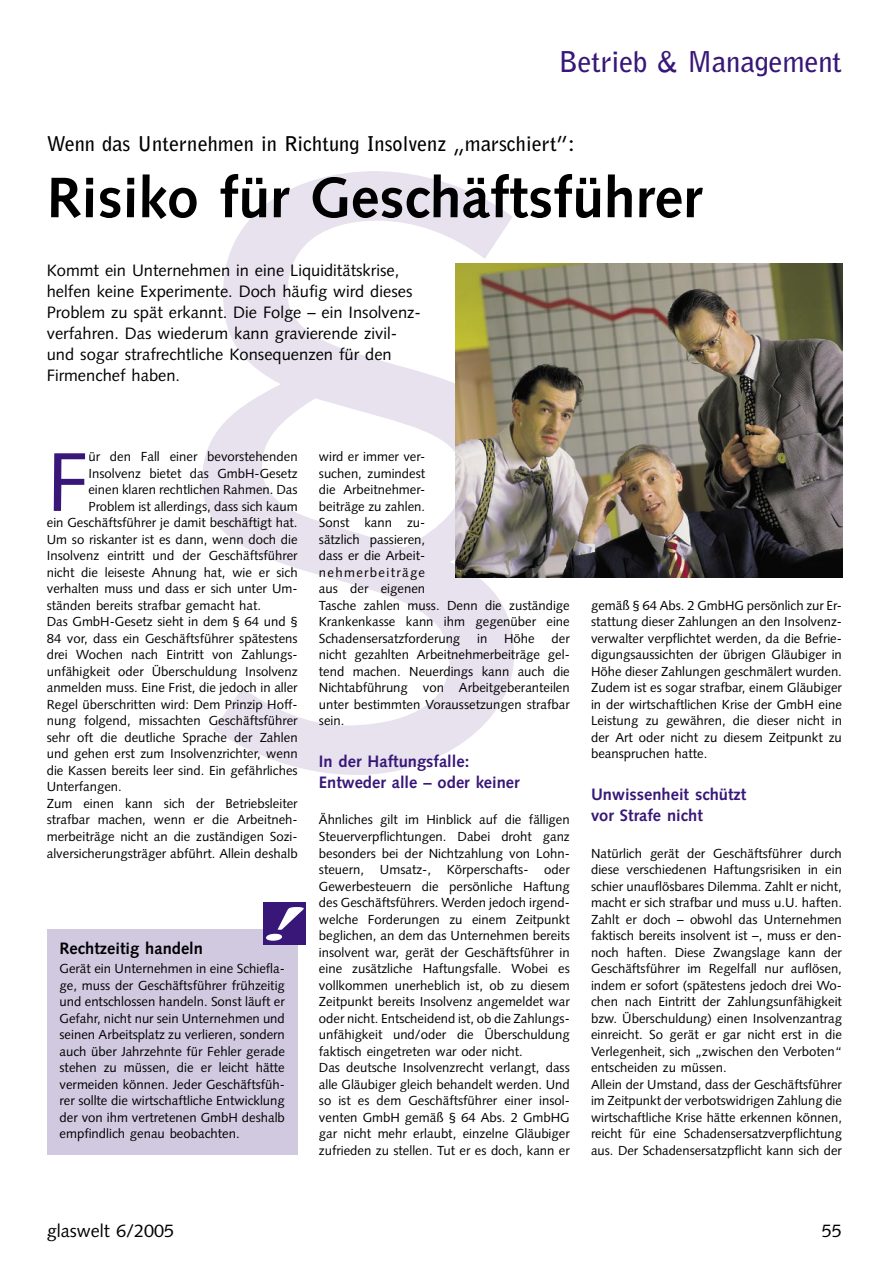
<style>
.page{position:relative;width:893px;height:1263px;background:#fff}
.page>*{position:absolute;margin:0;border:0;box-sizing:border-box;transform-origin:0 0}
.GW_Grundtext_mit_Initial{font:83.25px "Syntax LT Std";color:#381778}
.GW_Headline_38p{font:700 57px "Syntax LT Std";color:#000}
.GW_Rubriken{font:700 28.5px "Bell Gothic Std";letter-spacing:-.01em;color:#381778}
.GW_DZ_schwarz{font:700 20.25px "Bell Gothic Std";color:#000}
.t1{font:18px "Syntax LT Std";color:#000}
.GW_Vorspann_11_14{font:16.5px/21px "Syntax LT Std";color:#000}
.GW_Zwischenüberschrift_11_14{font:700 16.5px/21px "Syntax LT Std";color:#381778}
.GW_Infokasten_Überschrift{font:700 16.5px "Syntax LT Std";color:#000}
.GW_Grundtext_8_75_11{font:13.2px/16.5px "Syntax LT Std";color:#000;text-align:justify}
.GW_Grundtext_mit_Initial-2{font:13.2px "Syntax LT Std";color:#000}
</style>
<div class="page">
<svg style="left:202px;top:171px;width:321px;height:604px"></svg>
<img style="left:455px;top:263px;width:387px;height:314px">
<div style="left:47px;top:929px;width:251px;height:225px;background:#d0c9e0"></div>
<div style="left:264px;top:902px;width:42px;height:43px;background:#381778"></div>
<svg style="left:266px;top:907px;width:38px;height:34px"></svg>
<p class="GW_Rubriken" style="left:559px;top:45px;width:285px">Betrieb &amp; Management</p>
<p class="GW_DZ_schwarz" style="left:47px;top:132px;width:530px">Wenn das Unternehmen in Richtung Insolvenz „marschiert”:</p>
<p class="GW_Headline_38p" style="left:47px;top:165px;width:657px">Risiko für Geschäftsführer</p>
<p class="GW_Vorspann_11_14" style="left:47px;top:260px;width:376px">Kommt ein Unternehmen in eine Liquiditätskrise, helfen keine Experimente. Doch häufig wird dieses Problem zu spät erkannt. Die Folge – ein Insolvenz&shy;verfahren. Das wiederum kann gravierende zivil&shy;und sogar strafrechtliche Konsequenzen für den Firmenchef haben.</p>
<p class="GW_Grundtext_mit_Initial" style="left:47px;top:433px;width:43px">F</p>
<p class="GW_Grundtext_mit_Initial-2" style="left:88px;top:449px;width:211px">ür den Fall einer bevorstehenden</p>
<p class="GW_Grundtext_mit_Initial-2" style="left:88px;top:465px;width:211px">Insolvenz bietet das GmbH-Gesetz</p>
<p class="GW_Grundtext_mit_Initial-2" style="left:88px;top:482px;width:211px">einen klaren rechtlichen Rahmen. Das</p>
<p class="GW_Grundtext_mit_Initial-2" style="left:88px;top:498px;width:211px">Problem ist allerdings, dass sich kaum</p>
<p class="GW_Grundtext_mit_Initial-2" style="left:47px;top:515px;width:252px">ein Geschäftsführer je damit beschäftigt hat.</p>
<p class="GW_Grundtext_mit_Initial-2" style="left:47px;top:531px;width:252px">Um so riskanter ist es dann, wenn doch die</p>
<p class="GW_Grundtext_mit_Initial-2" style="left:47px;top:548px;width:252px">Insolvenz eintritt und der Geschäftsführer</p>
<p class="GW_Grundtext_mit_Initial-2" style="left:47px;top:564px;width:252px">nicht die leiseste Ahnung hat, wie er sich</p>
<p class="GW_Grundtext_mit_Initial-2" style="left:47px;top:581px;width:252px">verhalten muss und dass er sich unter Um-</p>
<p class="GW_Grundtext_mit_Initial-2" style="left:47px;top:597px;width:216px">ständen bereits strafbar gemacht hat.</p>
<p class="GW_Grundtext_8_75_11" style="left:47px;top:614px;width:252px">Das GmbH-Gesetz sieht in dem § 64 und § 84 vor, dass ein Geschäftsführer spätestens drei Wochen nach Eintritt von Zahlungs&shy;unfähigkeit oder Überschuldung Insolvenz anmelden muss. Eine Frist, die jedoch in aller Regel überschritten wird: Dem Prinzip Hoff&shy;nung folgend, missachten Geschäftsführer sehr oft die deutliche Sprache der Zahlen und gehen erst zum Insolvenzrichter, wenn die Kassen bereits leer sind. Ein gefährliches Unterfangen.</p>
<p class="GW_Grundtext_8_75_11" style="left:47px;top:795px;width:252px">Zum einen kann sich der Betriebsleiter strafbar machen, wenn er die Arbeitneh&shy;merbeiträge nicht an die zuständigen Sozi&shy;alversicherungsträger abführt. Allein deshalb</p>
<p class="GW_Infokasten_Überschrift" style="left:60px;top:939px;width:145px">Rechtzeitig handeln</p>
<p class="GW_Grundtext_8_75_11" style="left:60px;top:960px;width:227px">Gerät ein Unternehmen in eine Schiefla&shy;ge, muss der Geschäftsführer frühzeitig und entschlossen handeln. Sonst läuft er Gefahr, nicht nur sein Unternehmen und seinen Arbeitsplatz zu verlieren, sondern auch über Jahrzehnte für Fehler gerade stehen zu müssen, die er leicht hätte vermeiden können. Jeder Geschäftsfüh&shy;rer sollte die wirtschaftliche Entwicklung der von ihm vertretenen GmbH deshalb empfindlich genau beobachten.</p>
<p class="GW_Grundtext_8_75_11" style="left:319px;top:449px;width:252px;text-align:left">wird er immer ver-<br>suchen, zumindest<br>die Arbeitnehmer-<br>beiträge zu zahlen.<br>Sonst kann zu-<br>sätzlich passieren,<br>dass er die Arbeit-<br>nehmerbeiträge<br>aus der eigenen<br>Tasche zahlen muss. Denn die zuständige<br>Krankenkasse kann ihm gegenüber eine<br>Schadensersatzforderung</p>
<p class="GW_Grundtext_8_75_11" style="left:319px;top:630px;width:252px;text-indent:233px">der nicht gezahlten Arbeitnehmerbeiträge gel&shy;tend machen. Neuerdings kann auch die Nichtabführung von Arbeitgeberanteilen unter bestimmten Voraussetzungen strafbar sein.</p>
<p class="GW_Zwischenüberschrift_11_14" style="left:319px;top:751px;width:202px">In der Haftungsfalle:<br>Entweder alle – oder keiner</p>
<p class="GW_Grundtext_8_75_11" style="left:319px;top:812px;width:252px">Ähnliches gilt im Hinblick auf die fälligen Steuerverpflichtungen. Dabei droht ganz besonders bei der Nichtzahlung von Lohn&shy;steuern, Umsatz-, Körperschafts- oder Gewerbesteuern die persönliche Haftung des Geschäftsführers. Werden jedoch irgend&shy;welche Forderungen zu einem Zeitpunkt beglichen, an dem das Unternehmen bereits insolvent war, gerät der Geschäftsführer in eine zusätzliche Haftungsfalle. Wobei es vollkommen unerheblich ist, ob zu diesem Zeitpunkt bereits Insolvenz angemeldet war oder nicht. Entscheidend ist, ob die Zahlungs&shy;unfähigkeit und/oder die Überschuldung faktisch eingetreten war oder nicht.</p>
<p class="GW_Grundtext_8_75_11" style="left:319px;top:1059px;width:252px">Das deutsche Insolvenzrecht verlangt, dass alle Gläubiger gleich behandelt werden. Und so ist es dem Geschäftsführer einer insol&shy;venten GmbH gemäß § 64 Abs. 2 GmbHG gar nicht mehr erlaubt, einzelne Gläubiger zufrieden zu stellen. Tut er es doch, kann er</p>
<p class="GW_Grundtext_8_75_11" style="left:477px;top:630px;width:12px">in</p>
<p class="GW_Grundtext_8_75_11" style="left:504px;top:630px;width:32px">Höhe</p>
<p class="GW_Grundtext_8_75_11" style="left:591px;top:597px;width:252px">gemäß § 64 Abs. 2 GmbHG persönlich zur Er&shy;stattung dieser Zahlungen an den Insolvenz&shy;verwalter verpflichtet werden, da die Befrie&shy;digungsaussichten der übrigen Gläubiger in Höhe dieser Zahlungen geschmälert wurden.<br>Zudem ist es sogar strafbar, einem Gläubiger in der wirtschaftlichen Krise der GmbH eine Leistung zu gewähren, die dieser nicht in der Art oder nicht zu diesem Zeitpunkt zu beanspruchen hatte.</p>
<p class="GW_Zwischenüberschrift_11_14" style="left:591px;top:784px;width:157px">Unwissenheit schützt vor Strafe nicht</p>
<p class="GW_Grundtext_8_75_11" style="left:591px;top:845px;width:252px">Natürlich gerät der Geschäftsführer durch diese verschiedenen Haftungsrisiken in ein schier unauflösbares Dilemma. Zahlt er nicht, macht er sich strafbar und muss u.U. haften.<br>Zahlt er doch – obwohl das Unternehmen faktisch bereits insolvent ist –, muss er den&shy;noch haften. Diese Zwangslage kann der Geschäftsführer im Regelfall nur auflösen, indem er sofort (spätestens jedoch drei Wo&shy;chen nach Eintritt der Zahlungsunfähigkeit bzw. Überschuldung) einen Insolvenzantrag einreicht. So gerät er gar nicht erst in die Verlegenheit, sich „zwischen den Verboten“ entscheiden zu müssen.</p>
<p class="GW_Grundtext_8_75_11" style="left:591px;top:1076px;width:252px">Allein der Umstand, dass der Geschäftsführer im Zeitpunkt der verbotswidrigen Zahlung die wirtschaftliche Krise hätte erkennen können, reicht für eine Schadensersatzverpflichtung aus. Der Schadensersatzpflicht kann sich der</p>
<p class="t1" style="left:47px;top:1220px;width:129px">glaswelt 6/2005</p>
<p class="t1" style="left:822px;top:1220px;width:22px">55</p>
</div>
